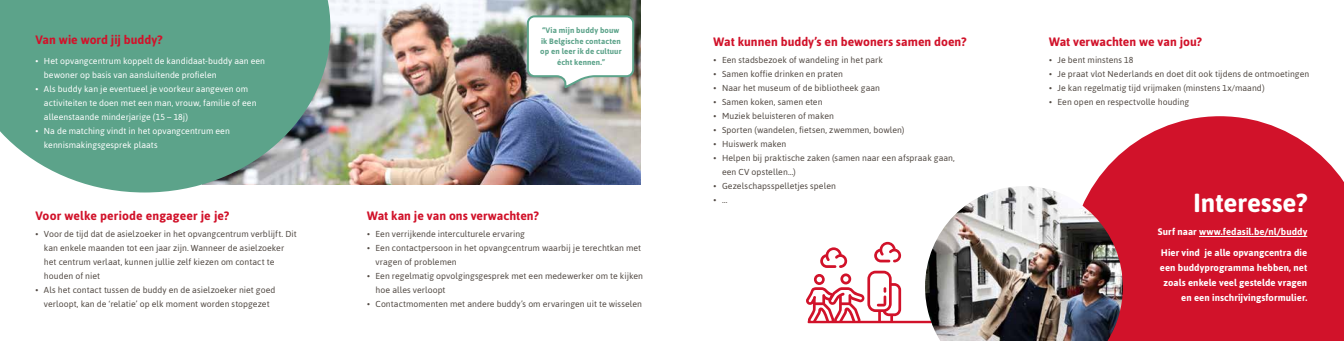
<style>
.page{position:relative;width:1344px;height:341px;background:#fff}
.page>*{position:absolute;margin:0;border:0;box-sizing:border-box;transform-origin:0 0}
.t1{font:700 30px "Jaldi";letter-spacing:-.005em;color:#fff}
.t2{font:700 14px "Jaldi";color:#d1122a}
.t3{font:700 11px/15px "Jaldi";letter-spacing:.005em;color:#fff}
.t4{font:10px/14px "Jaldi";letter-spacing:.005em;color:#514943}
.t5{font:10px/14px "Jaldi";letter-spacing:.005em;color:#fff}
.t6{font:700 9px/10.8px "Jaldi";letter-spacing:.01em;color:#5ca38a;text-align:center}
</style>
<div class="page">
<hr style="left:808px;top:320px;width:123px;height:2px;background:#d1122a">
<svg style="left:806px;top:241px;width:95px;height:81px"></svg>
<img style="left:330px;top:0;width:311px;height:184px">
<svg style="left:0;top:0;width:330px;height:192px;background:#6ba993"></svg>
<svg style="left:1093px;top:116px;width:251px;height:224px;background:#d5293f"></svg>
<hr style="left:1199px;top:236px;width:108px;height:1px;background:#fff">
<svg style="left:526px;top:14px;width:109px;height:76px"></svg>
<img style="left:925px;top:186px;width:198px;height:154px">
<h2 class="t2" style="left:35px;top:31px;width:129px">Van wie word jij buddy?</h2>
<p class="t5" style="left:44px;top:53px;width:223px;text-indent:-8px">• Het opvangcentrum koppelt de kandidaat-buddy aan een bewoner op basis van aansluitende profielen</p>
<p class="t5" style="left:44px;top:81px;width:214px;text-indent:-8px">• Als buddy kan je eventueel je voorkeur aangeven om activiteiten te doen met een man, vrouw, familie of een alleenstaande minderjarige (15 – 18j)</p>
<p class="t5" style="left:44px;top:123px;width:187px;text-indent:-8px">• Na de matching vindt in het opvangcentrum een kennismakingsgesprek plaats</p>
<h2 class="t2" style="left:35px;top:207px;width:195px">Voor welke periode engageer je je?</h2>
<p class="t4" style="left:44px;top:226px;width:254px;text-indent:-8px">• Voor de tijd dat de asielzoeker in het opvangcentrum verblijft. Dit kan enkele maanden tot een jaar zijn. Wanneer de asielzoeker het centrum verlaat, kunnen jullie zelf kiezen om contact te houden of niet</p>
<p class="t4" style="left:35px;top:282px;width:241px;text-align:center">• Als het contact tussen de buddy en de asielzoeker niet goed verloopt, kan de ‘relatie’ op elk moment worden stopgezet</p>
<p class="t6" style="left:540px;top:24px;width:83px">“Via mijn buddy bouw ik Belgische contacten op en leer ik de cultuur écht kennen.”</p>
<h2 class="t2" style="left:367px;top:207px;width:173px">Wat kan je van ons verwachten?</h2>
<p class="t4" style="left:367px;top:226px;width:159px">• Een verrijkende interculturele ervaring</p>
<p class="t4" style="left:376px;top:240px;width:267px;text-indent:-8px">• Een contactpersoon in het opvangcentrum waarbij je terechtkan met vragen of problemen</p>
<p class="t4" style="left:376px;top:268px;width:269px;text-indent:-8px">• Een regelmatig opvolgingsgesprek met een medewerker om te kijken hoe alles verloopt</p>
<p class="t4" style="left:367px;top:296px;width:276px">• Contactmomenten met andere buddy’s om ervaringen uit te wisselen</p>
<h2 class="t2" style="left:713px;top:33px;width:254px">Wat kunnen buddy’s en bewoners samen doen?</h2>
<p class="t4" style="left:713px;top:52px;width:171px">• Een stadsbezoek of wandeling in het park</p>
<p class="t4" style="left:713px;top:66px;width:131px">• Samen koffie drinken en praten</p>
<p class="t4" style="left:713px;top:80px;width:168px">• Naar het museum of de bibliotheek gaan</p>
<p class="t4" style="left:713px;top:94px;width:110px">• Samen koken, samen eten</p>
<p class="t4" style="left:713px;top:108px;width:122px">• Muziek beluisteren of maken</p>
<p class="t4" style="left:713px;top:122px;width:192px">• Sporten (wandelen, fietsen, zwemmen, bowlen)</p>
<p class="t4" style="left:713px;top:136px;width:74px">• Huiswerk maken</p>
<p class="t4" style="left:722px;top:150px;width:234px;text-indent:-8px">• Helpen bij praktische zaken (samen naar een afspraak gaan, een CV opstellen…)</p>
<p class="t4" style="left:713px;top:178px;width:124px">• Gezelschapsspelletjes spelen</p>
<p class="t4" style="left:713px;top:192px;width:15px">• …</p>
<h1 class="t1" style="left:1193px;top:183px;width:115px">Interesse?</h1>
<p class="t3" style="left:1158px;top:221px;width:151px;line-height:20.7px">Surf naar www.fedasil.be/nl/buddy<br>Hier vind je alle opvangcentra die</p>
<p class="t3" style="left:1160px;top:259px;width:149px;text-align:right">een buddyprogramma hebben, net zoals enkele veel gestelde vragen en een inschrijvingsformulier.</p>
<h2 class="t2" style="left:1049px;top:33px;width:154px">Wat verwachten we van jou?</h2>
<p class="t4" style="left:1049px;top:52px;width:86px">• Je bent minstens 18</p>
<p class="t4" style="left:1049px;top:66px;width:262px">• Je praat vlot Nederlands en doet dit ook tijdens de ontmoetingen</p>
<p class="t4" style="left:1049px;top:80px;width:217px">• Je kan regelmatig tijd vrijmaken (minstens 1x/maand)</p>
<p class="t4" style="left:1049px;top:94px;width:142px">• Een open en respectvolle houding</p>
</div>
